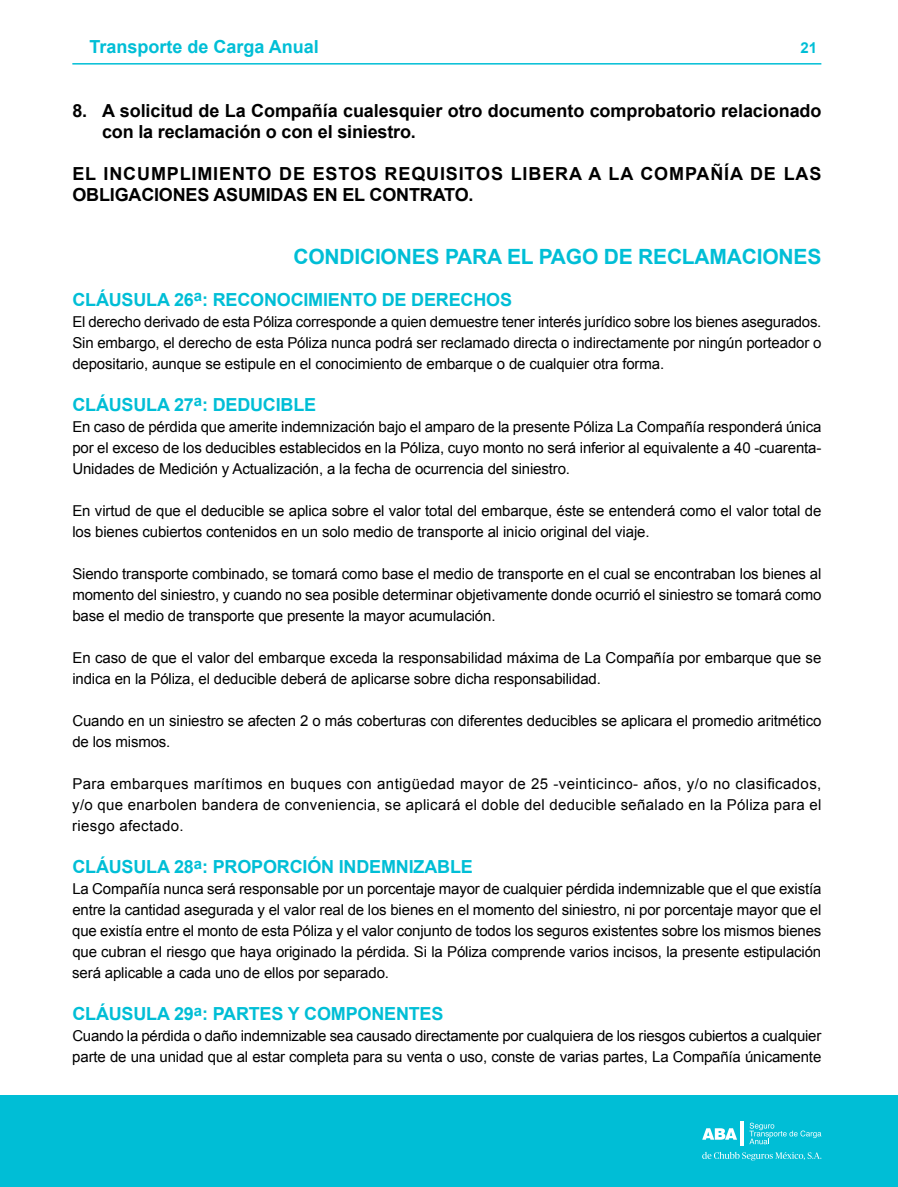
<style>
.page{position:relative;width:898px;height:1187px;background:#fff}
.page>*{position:absolute;margin:0;border:0;box-sizing:border-box;transform-origin:0 0}
.t1{font:700 21px "Arial";letter-spacing:-.01em;color:#00bed6}
.t2{font:700 18px "Arial";letter-spacing:-.01em;color:#00bed6}
.t3{font:700 18px/21px "Arial";letter-spacing:-.005em;color:#000}
.t4{font:700 18px/21px "Arial";letter-spacing:.045em;color:#000}
.t5{font:15px/21px "Arial";letter-spacing:-.01em;color:#000;text-align:justify}
.t6{font:700 15px "Arial";color:#00bed6}
</style>
<div class="page">
<hr style="left:72px;top:63px;width:749px;height:2px;background:#00bed6">
<div style="left:0;top:1095px;width:897px;height:91px;background:#00bed6"></div>
<svg style="left:749px;top:1122px;width:72px;height:22px"></svg>
<svg style="left:702px;top:1128px;width:34px;height:11px"></svg>
<hr style="left:740px;top:1121px;width:4px;height:24px;background:#fff">
<svg style="left:702px;top:1151px;width:119px;height:9px"></svg>
<p class="t2" style="left:89px;top:34px;width:231px">Transporte de Carga Anual</p>
<p class="t6" style="left:800px;top:38px;width:18px">21</p>
<p class="t3" style="left:102px;top:100px;width:720px;text-indent:-30px">8. A solicitud de La Compañía cualesquier otro documento comprobatorio relacionado con la reclamación o con el siniestro.</p>
<p class="t4" style="left:72px;top:163px;width:750px">EL INCUMPLIMIENTO DE ESTOS REQUISITOS LIBERA A LA COMPAÑÍA DE LAS<br>OBLIGACIONES ASUMIDAS EN EL CONTRATO.</p>
<h1 class="t1" style="left:293px;top:242px;width:529px">CONDICIONES PARA EL PAGO DE RECLAMACIONES</h1>
<p class="t2" style="left:72px;top:287px;width:441px">CLÁUSULA 26<sup>a</sup>: RECONOCIMIENTO DE DERECHOS</p>
<p class="t5" style="left:72px;top:311px;width:750px">El derecho derivado de esta Póliza corresponde a quien demuestre tener interés jurídico sobre los bienes asegurados.<br>Sin embargo, el derecho de esta Póliza nunca podrá ser reclamado directa o indirectamente por ningún porteador o depositario, aunque se estipule en el conocimiento de embarque o de cualquier otra forma.</p>
<p class="t2" style="left:72px;top:392px;width:245px">CLÁUSULA 27<sup>a</sup>: DEDUCIBLE</p>
<p class="t5" style="left:72px;top:416px;width:750px">En caso de pérdida que amerite indemnización bajo el amparo de la presente Póliza La Compañía responderá única por el exceso de los deducibles establecidos en la Póliza, cuyo monto no será inferior al equivalente a 40 -cuarenta-Unidades de Medición y Actualización, a la fecha de ocurrencia del siniestro.</p>
<p class="t5" style="left:72px;top:500px;width:750px">En virtud de que el deducible se aplica sobre el valor total del embarque, éste se entenderá como el valor total de los bienes cubiertos contenidos en un solo medio de transporte al inicio original del viaje.</p>
<p class="t5" style="left:72px;top:563px;width:750px">Siendo transporte combinado, se tomará como base el medio de transporte en el cual se encontraban los bienes al momento del siniestro, y cuando no sea posible determinar objetivamente donde ocurrió el siniestro se tomará como base el medio de transporte que presente la mayor acumulación.</p>
<p class="t5" style="left:72px;top:647px;width:750px">En caso de que el valor del embarque exceda la responsabilidad máxima de La Compañía por embarque que se indica en la Póliza, el deducible deberá de aplicarse sobre dicha responsabilidad.</p>
<p class="t5" style="left:72px;top:710px;width:750px">Cuando en un siniestro se afecten 2 o más coberturas con diferentes deducibles se aplicara el promedio aritmético de los mismos.</p>
<p class="t5" style="left:72px;top:773px;width:750px">Para embarques marítimos en buques con antigüedad mayor de 25 -veinticinco- años, y/o no clasificados, y/o que enarbolen bandera de conveniencia, se aplicará el doble del deducible señalado en la Póliza para el riesgo afectado.</p>
<p class="t2" style="left:72px;top:854px;width:402px">CLÁUSULA 28<sup>a</sup>: PROPORCIÓN INDEMNIZABLE</p>
<p class="t5" style="left:72px;top:878px;width:750px">La Compañía nunca será responsable por un porcentaje mayor de cualquier pérdida indemnizable que el que existía entre la cantidad asegurada y el valor real de los bienes en el momento del siniestro, ni por porcentaje mayor que el que existía entre el monto de esta Póliza y el valor conjunto de todos los seguros existentes sobre los mismos bienes que cubran el riesgo que haya originado la pérdida. Si la Póliza comprende varios incisos, la presente estipulación será aplicable a cada uno de ellos por separado.</p>
<p class="t2" style="left:72px;top:1001px;width:372px">CLÁUSULA 29<sup>a</sup>: PARTES Y COMPONENTES</p>
<p class="t5" style="left:72px;top:1025px;width:750px">Cuando la pérdida o daño indemnizable sea causado directamente por cualquiera de los riesgos cubiertos a cualquier parte de una unidad que al estar completa para su venta o uso, conste de varias partes, La Compañía únicamente</p>
</div>
